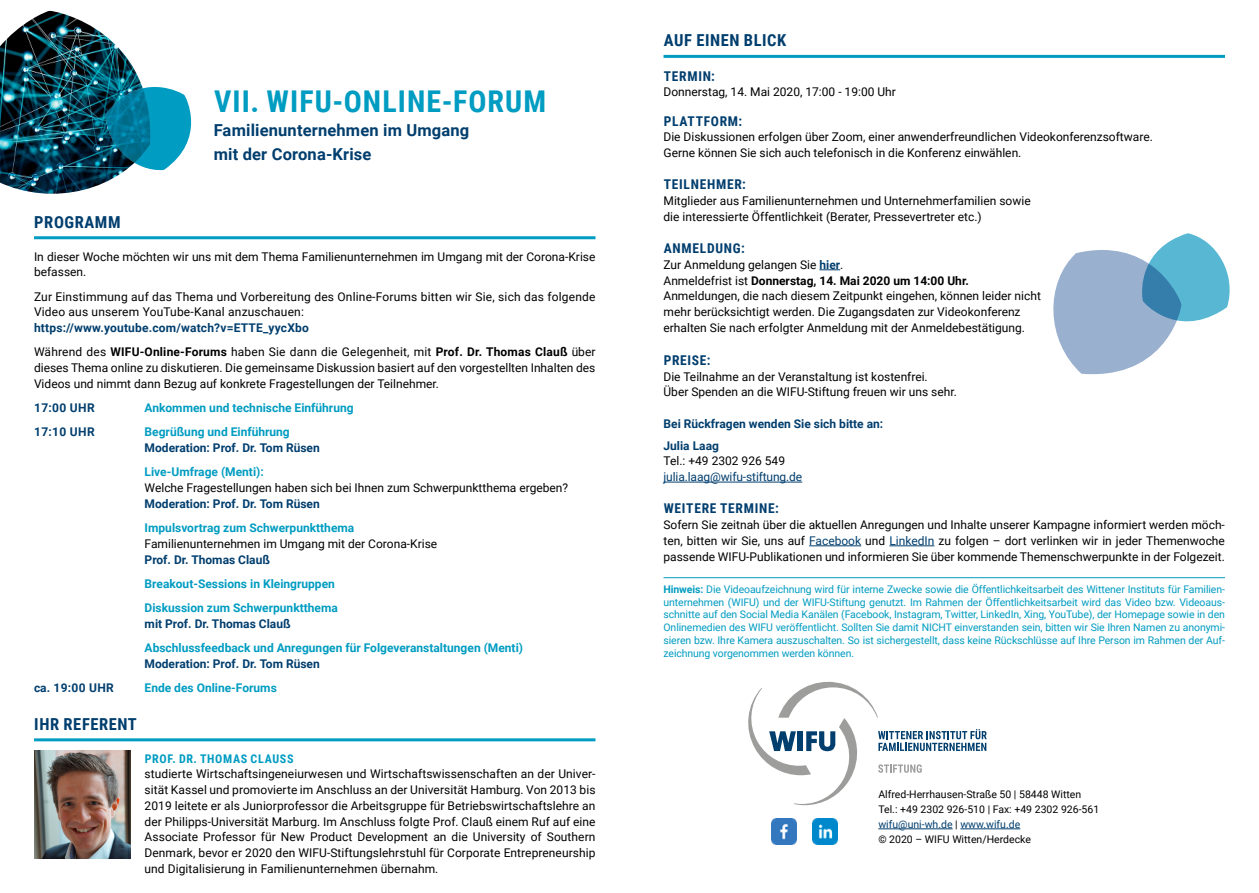
<style>
.page{position:relative;width:1259px;height:893px;background:#fff}
.page>*{position:absolute;margin:0;border:0;box-sizing:border-box;transform-origin:0 0}
.t1{font:700 30px "Roboto Condensed";letter-spacing:.035em;color:#009cc1}
.t2{font:700 16.5px/24px "Roboto";letter-spacing:.01em;color:#003e6e}
.t3{font:700 16.5px "Roboto Condensed";letter-spacing:.035em;color:#003e6e}
.t4{font:700 13.5px "Roboto Condensed";letter-spacing:.055em;color:#003e6e}
.t5{font:12px/15.8px "Roboto";color:#000}
.t6{font:700 12px/24.3px "Roboto";color:#009cc1}
.t7{font:700 12px/21.8px "Roboto";color:#003e6e}
.t8{font:12px "Roboto";letter-spacing:-.01em;color:#003e6e}
.t9{font:700 12px "Roboto Condensed";letter-spacing:.055em;color:#009cc1}
.t10{font:10.5px/12.8px "Roboto";letter-spacing:-.01em;color:#009cc1;text-align:justify}
.t11{font:10.5px/15px "Roboto";color:#000}
.s1{font-weight:700;color:#003e6e}
.s2{font-weight:700}
.s3{color:#003e6e}
</style>
<div class="page">
<img style="left:0;top:11px;width:134px;height:183px">
<svg style="left:106px;top:69px;width:86px;height:103px"></svg>
<hr style="left:34px;top:236px;width:561px;height:3px;background:#009cc1">
<hr style="left:34px;top:738px;width:561px;height:3px;background:#009cc1">
<svg style="left:1053px;top:233px;width:177px;height:141px"></svg>
<hr style="left:663px;top:55px;width:562px;height:3px;background:#009cc1">
<svg style="left:819px;top:269px;width:21px;height:1px"></svg>
<hr style="left:663px;top:482px;width:139px;height:1px;background:#003e6e">
<hr style="left:809px;top:545px;width:52px;height:1px;background:#003e6e">
<hr style="left:889px;top:545px;width:45px;height:1px;background:#003e6e">
<hr style="left:663px;top:577px;width:562px;height:1px;background:#009cc1">
<svg style="left:748px;top:682px;width:238px;height:123px"></svg>
<hr style="left:878px;top:829px;width:74px;height:1px;background:#003e6e">
<hr style="left:960px;top:829px;width:60px;height:1px;background:#003e6e">
<img style="left:34px;top:750px;width:96px;height:109px">
<img style="left:771px;top:819px;width:26px;height:25px">
<img style="left:812px;top:819px;width:25px;height:25px">
<h1 class="t1" style="left:214px;top:80px;width:333px">VII. WIFU-ONLINE-FORUM</h1>
<h2 class="t2" style="left:214px;top:117px;width:257px">Familienunternehmen im Umgang mit der Corona-Krise</h2>
<h2 class="t3" style="left:34px;top:210px;width:88px">PROGRAMM</h2>
<p class="t5" style="left:34px;top:248px;width:563px">In dieser Woche möchten wir uns mit dem Thema Familienunternehmen im Umgang mit der Corona-Krise befassen.</p>
<p class="t5" style="left:34px;top:288px;width:563px">Zur Einstimmung auf das Thema und Vorbereitung des Online-Forums bitten wir Sie, sich das folgende<br>Video aus unserem YouTube-Kanal anzuschauen:</p>
<p class="t5" style="left:34px;top:315px;width:563px;line-height:24.3px"><span class="s1">https://www.youtube.com/watch?v=ETTE_yycXbo<br></span>Während des <span class="s2">WIFU-Online-Forums</span> haben Sie dann die Gelegenheit, mit <span class="s2">Prof. Dr. Thomas Clauß</span> über</p>
<p class="t5" style="left:34px;top:359px;width:563px">dieses Thema online zu diskutieren. Die gemeinsame Diskussion basiert auf den vorgestellten Inhalten des<br>Videos und nimmt dann Bezug auf konkrete Fragestellungen der Teilnehmer.</p>
<p class="t7" style="left:34px;top:396px;width:62px">17:00 UHR</p>
<p class="t6" style="left:145px;top:395px;width:210px">Ankommen und technische Einführung</p>
<p class="t7" style="left:34px;top:421px;width:62px">17:10 UHR</p>
<p class="t6" style="left:145px;top:419px;width:147px">Begrüßung und Einführung</p>
<p class="t7" style="left:145px;top:436px;width:177px">Moderation: Prof. Dr. Tom Rüsen</p>
<p class="t6" style="left:145px;top:459px;width:121px">Live-Umfrage (Menti):</p>
<p class="t5" style="left:145px;top:479px;width:425px">Welche Fragestellungen haben sich bei Ihnen zum Schwerpunktthema ergeben?</p>
<p class="t7" style="left:145px;top:492px;width:177px">Moderation: Prof. Dr. Tom Rüsen</p>
<p class="t6" style="left:145px;top:515px;width:211px">Impulsvortrag zum Schwerpunktthema</p>
<p class="t5" style="left:145px;top:535px;width:294px">Familienunternehmen im Umgang mit der Corona-Krise</p>
<p class="t7" style="left:145px;top:548px;width:127px">Prof. Dr. Thomas Clauß</p>
<p class="t6" style="left:145px;top:571px;width:195px">Breakout-Sessions in Kleingruppen<br>Diskussion zum Schwerpunktthema</p>
<p class="t7" style="left:145px;top:612px;width:148px">mit Prof. Dr. Thomas Clauß</p>
<p class="t6" style="left:145px;top:635px;width:380px">Abschlussfeedback und Anregungen für Folgeveranstaltungen (Menti)</p>
<p class="t7" style="left:145px;top:652px;width:177px">Moderation: Prof. Dr. Tom Rüsen</p>
<p class="t7" style="left:34px;top:676px;width:81px">ca. 19:00 UHR</p>
<p class="t6" style="left:145px;top:675px;width:134px">Ende des Online-Forums</p>
<h2 class="t3" style="left:34px;top:712px;width:104px">IHR REFERENT</h2>
<p class="t9" style="left:145px;top:750px;width:150px">PROF. DR. THOMAS CLAUSS</p>
<p class="t5" style="left:145px;top:766px;width:452px;text-align:justify">studierte Wirtschaftsingeneiurwesen und Wirtschaftswissenschaften an der Univer&shy;sität Kassel und promovierte im Anschluss an der Universität Hamburg. Von 2013 bis 2019 leitete er als Juniorprofessor die Arbeitsgruppe für Betriebswirtschaftslehre an der Philipps-Universität Marburg. Im Anschluss folgte Prof. Clauß einem Ruf auf eine Associate Professor für New Product Development an die University of Southern Denmark, bevor er 2020 den WIFU-Stiftungslehrstuhl für Corporate Entrepreneurship und Digitalisierung in Familienunternehmen übernahm.</p>
<h2 class="t3" style="left:664px;top:29px;width:124px">AUF EINEN BLICK</h2>
<p class="t4" style="left:664px;top:66px;width:53px">TERMIN:</p>
<p class="t5" style="left:663px;top:84px;width:234px">Donnerstag, 14. Mai 2020, 17:00 - 19:00 Uhr</p>
<p class="t4" style="left:664px;top:111px;width:80px">PLATTFORM:</p>
<p class="t5" style="left:663px;top:129px;width:491px">Die Diskussionen erfolgen über Zoom, einer anwenderfreundlichen Videokonferenzsoftware.<br>Gerne können Sie sich auch telefonisch in die Konferenz einwählen.</p>
<p class="t4" style="left:664px;top:175px;width:84px">TEILNEHMER:</p>
<p class="t5" style="left:663px;top:193px;width:369px">Mitglieder aus Familienunternehmen und Unternehmerfamilien sowie die interessierte Öffentlichkeit (Berater, Pressevertreter etc.)</p>
<p class="t4" style="left:664px;top:239px;width:83px">ANMELDUNG:</p>
<p class="t5" style="left:663px;top:256px;width:379px">Zur Anmeldung gelangen Sie <span class="s1">hier</span>.<br>Anmeldefrist ist <span class="s2">Donnerstag, 14. Mai 2020 um 14:00 Uhr.<br></span>Anmeldungen, die nach diesem Zeitpunkt eingehen, können leider nicht mehr berücksichtigt werden. Die Zugangsdaten zur Videokonferenz erhalten Sie nach erfolgter Anmeldung mit der Anmeldebestätigung.</p>
<p class="t4" style="left:664px;top:351px;width:48px">PREISE:</p>
<p class="t5" style="left:663px;top:368px;width:295px">Die Teilnahme an der Veranstaltung ist kostenfrei.<br>Über Spenden an die WIFU-Stiftung freuen wir uns sehr.</p>
<p class="t7" style="left:663px;top:412px;width:221px">Bei Rückfragen wenden Sie sich bitte an:<br>Julia Laag</p>
<p class="t5" style="left:663px;top:453px;width:123px">Tel.: +49 2302 926 549</p>
<p class="t8" style="left:663px;top:468px;width:140px">julia.laag@wifu-stiftung.de</p>
<p class="t4" style="left:664px;top:499px;width:117px">WEITERE TERMINE:</p>
<p class="t5" style="left:663px;top:517px;width:563px;text-align:justify">Sofern Sie zeitnah über die aktuellen Anregungen und Inhalte unserer Kampagne informiert werden möch&shy;ten, bitten wir Sie, uns auf <span class="s3">Facebook</span> und <span class="s3">LinkedIn</span> zu folgen – dort verlinken wir in jeder Themenwoche passende WIFU-Publikationen und informieren Sie über kommende Themenschwerpunkte in der Folgezeit.</p>
<p class="t10" style="left:663px;top:582px;width:563px"><span class="s2">Hinweis:</span> Die Videoaufzeichnung wird für interne Zwecke sowie die Öffentlichkeitsarbeit des Wittener Instituts für Familien&shy;unternehmen (WIFU) und der WIFU-Stiftung genutzt. Im Rahmen der Öffentlichkeitsarbeit wird das Video bzw. Videoaus&shy;schnitte auf den Social Media Kanälen (Facebook, Instagram, Twitter, LinkedIn, Xing, YouTube), der Homepage sowie in den Onlinemedien des WIFU veröffentlicht. Sollten Sie damit NICHT einverstanden sein, bitten wir Sie Ihren Namen zu anonymi&shy;sieren bzw. Ihre Kamera auszuschalten. So ist sichergestellt, dass keine Rückschlüsse auf Ihre Person im Rahmen der Auf&shy;zeichnung vorgenommen werden können.</p>
<p class="t11" style="left:878px;top:786px;width:222px">Alfred-Herrhausen-Straße 50 | 58448 Witten Tel.: +49 2302 926-510 | Fax: +49 2302 926-561 <span class="s3">wifu@uni-wh.de</span> | <span class="s3">www.wifu.de<br></span>© 2020 – WIFU Witten/Herdecke</p>
</div>
